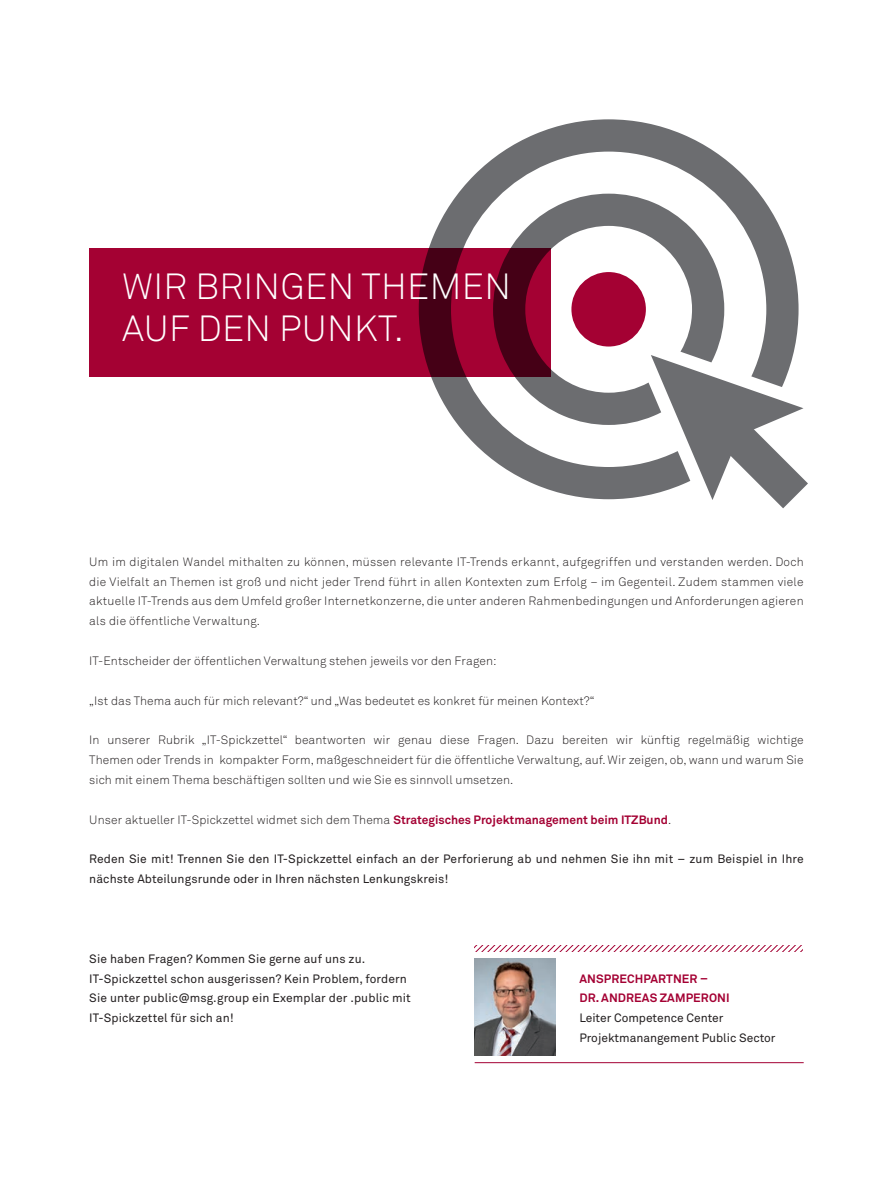
<style>
.page{position:relative;width:893px;height:1191px;background:#fff}
.page>*{position:absolute;margin:0;border:0;box-sizing:border-box;transform-origin:0 0}
.t1{font:300 36px/42px "Akkurat Std";letter-spacing:.01em;color:#fff}
.t2{font:300 12px/19.8px "Akkurat Std";letter-spacing:.01em;color:#231f20;text-align:justify}
.t3{font:12px/19.8px "Akkurat Std";letter-spacing:.01em;color:#231f20}
.t4{font:700 12px/19.8px "Akkurat Std";letter-spacing:.01em;color:#a40133}
.s1{font-weight:700;color:#a40133}
</style>
<div class="page">
<svg style="left:429px;top:119px;width:369px;height:380px"></svg>
<svg style="left:651px;top:355px;width:157px;height:153px"></svg>
<svg style="left:89px;top:248px;width:461px;height:129px;background:#95002e"></svg>
<hr style="left:475px;top:1062px;width:329px;height:1px;background:#a40133">
<svg style="left:475px;top:945px;width:327px;height:6px"></svg>
<img style="left:475px;top:958px;width:80px;height:97px">
<h1 class="t1" style="left:122px;top:265px;width:390px">WIR BRINGEN THEMEN<br>AUF DEN PUNKT.</h1>
<p class="t2" style="left:89px;top:551px;width:716px">Um im digitalen Wandel mithalten zu können, müssen relevante IT-Trends erkannt, aufgegriffen und verstanden werden. Doch die Vielfalt an Themen ist groß und nicht jeder Trend führt in allen Kontexten zum Erfolg – im Gegenteil. Zudem stammen viele aktuelle IT-Trends aus dem Umfeld großer Internetkonzerne, die unter anderen Rahmenbedingungen und Anforderungen agieren als die öffentliche Verwaltung.</p>
<p class="t2" style="left:89px;top:651px;width:409px">IT-Entscheider der öffentlichen Verwaltung stehen jeweils vor den Fragen:</p>
<p class="t2" style="left:89px;top:690px;width:507px">„Ist das Thema auch für mich relevant?“ und „Was bedeutet es konkret für meinen Kontext?“</p>
<p class="t2" style="left:89px;top:730px;width:716px">In unserer Rubrik „IT-Spickzettel“ beantworten wir genau diese Fragen. Dazu bereiten wir künftig regelmäßig wichtige Themen oder Trends in kompakter Form, maßgeschneidert für die öffentliche Verwaltung, auf. Wir zeigen, ob, wann und warum Sie sich mit einem Thema beschäftigen sollten und wie Sie es sinnvoll umsetzen.</p>
<p class="t2" style="left:89px;top:809px;width:583px">Unser aktueller IT-Spickzettel widmet sich dem Thema <span class="s1">Strategisches Projektmanagement beim ITZBund</span>.</p>
<p class="t3" style="left:89px;top:849px;width:716px">Reden Sie mit! Trennen Sie den IT-Spickzettel einfach an der Perforierung ab und nehmen Sie ihn mit – zum Beispiel in Ihre nächste Abteilungsrunde oder in Ihren nächsten Lenkungskreis!</p>
<p class="t3" style="left:89px;top:948px;width:323px">Sie haben Fragen? Kommen Sie gerne auf uns zu.<br>IT-Spickzettel schon ausgerissen? Kein Problem, fordern Sie unter public@msg.group ein Exemplar der .public mit IT-Spickzettel für sich an!</p>
<p class="t4" style="left:579px;top:968px;width:152px">ANSPRECHPARTNER –<br>DR. ANDREAS ZAMPERONI</p>
<p class="t3" style="left:579px;top:1008px;width:198px">Leiter Competence Center<br>Projektmanangement Public Sector</p>
</div>
